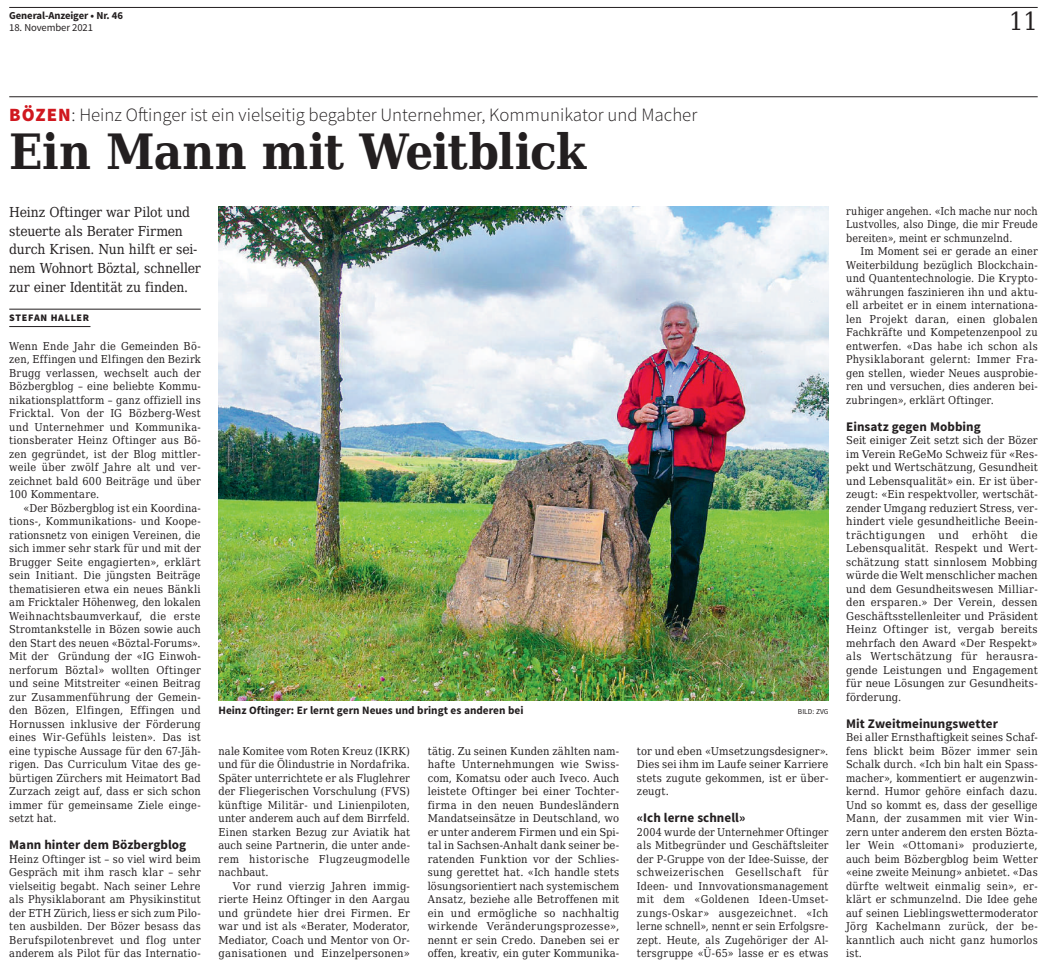
<style>
.page{position:relative;width:1045px;height:971px;background:#fff}
.page>*{position:absolute;margin:0;border:0;box-sizing:border-box;transform-origin:0 0}
.t1{font:700 48.75px "DejaVu Serif Condensed";letter-spacing:-.015em;color:#231f20}
.t2{font:25px "DejaVu Serif Condensed";color:#231f20}
.t3{font:300 18.75px "Source Sans Pro";color:#231f20}
.t4{font:13.75px/18.8px "DejaVu Serif Condensed";letter-spacing:-.01em;color:#231f20}
.t5{font:700 13.12px "Source Sans Pro";letter-spacing:.005em;color:#231f20}
.t6{font:700 11.25px "Source Sans Pro";color:#231f20}
.t7{font:10.88px/13.5px "DejaVu Serif Condensed";letter-spacing:.015em;color:#231f20;text-align:justify}
.t8{font:700 10.62px "Source Sans Pro";letter-spacing:-.01em;color:#231f20}
.t9{font:10.62px "Source Sans Pro";letter-spacing:-.01em;color:#231f20}
.t10{font:900 10px "Source Sans Pro";letter-spacing:.07em;color:#231f20}
.t11{font:7.5px "Source Sans Pro";color:#231f20}
.s1{font-weight:900;color:#d0181f}
</style>
<div class="page">
<hr style="left:9px;top:309px;width:192px;height:1px;background:#231f20">
<hr style="left:9px;top:326px;width:81px;height:1px;background:#231f20">
<img style="left:218px;top:207px;width:610px;height:494px">
<hr style="left:9px;top:7px;width:1028px;height:1px;background:#231f20">
<hr style="left:9px;top:97px;width:1028px;height:1px;background:#231f20">
<p class="t8" style="left:9px;top:8px;width:115px">General-Anzeiger • Nr. 46</p>
<p class="t9" style="left:9px;top:21px;width:85px">18. November 2021</p>
<h2 class="t2" style="left:1008px;top:2px;width:30px">11</h2>
<h3 class="t3" style="left:9px;top:103px;width:689px"><span class="s1">BÖZEN</span>: Heinz Oftinger ist ein vielseitig begabter Unternehmer, Kommunikator und Macher</h3>
<h1 class="t1" style="left:9px;top:113px;width:578px">Ein Mann mit Weitblick</h1>
<p class="t4" style="left:9px;top:202px;width:193px">Heinz Oftinger war Pilot und steuerte als Berater Firmen durch Krisen. Nun hilft er sei&shy;nem Wohnort Böztal, schneller zur einer Identität zu finden.</p>
<p class="t10" style="left:9px;top:311px;width:81px">STEFAN HALLER</p>
<p class="t7" style="left:9px;top:339px;width:193px">Wenn Ende Jahr die Gemeinden Bö&shy;zen, Effingen und Elfingen den Bezirk Brugg verlassen, wechselt auch der Bözbergblog – eine beliebte Kommu&shy;nikationsplattform – ganz offiziell ins Fricktal. Von der IG Bözberg-West und Unternehmer und Kommunika&shy;tionsberater Heinz Oftinger aus Bö&shy;zen gegründet, ist der Blog mittler&shy;weile über zwölf Jahre alt und ver&shy;zeichnet bald 600 Beiträge und über 100 Kommentare.</p>
<p class="t7" style="left:9px;top:501px;width:193px;text-indent:14px">«Der Bözbergblog ist ein Koordina&shy;tions-, Kommunikations- und Koope&shy;rationsnetz von einigen Vereinen, die sich immer sehr stark für und mit der Brugger Seite engagierten», erklärt sein Initiant. Die jüngsten Beiträge thematisieren etwa ein neues Bänkli am Fricktaler Höhenweg, den lokalen Weihnachtsbaumverkauf, die erste Stromtankstelle in Bözen sowie auch den Start des neuen «Böztal-Forums».<br>Mit der Gründung der «IG Einwoh&shy;nerforum Böztal» wollten Oftinger und seine Mitstreiter «einen Beitrag zur Zusammenführung der Gemein&shy;den Bözen, Elfingen, Effingen und Hornussen inklusive der Förderung eines Wir-Gefühls leisten». Das ist eine typische Aussage für den 67-Jäh&shy;rigen. Das Curriculum Vitae des ge&shy;bürtigen Zürchers mit Heimatort Bad Zurzach zeigt auf, dass er sich schon immer für gemeinsame Ziele einge&shy;setzt hat.</p>
<p class="t5" style="left:9px;top:836px;width:178px">Mann hinter dem Bözbergblog</p>
<p class="t7" style="left:9px;top:852px;width:193px">Heinz Oftinger ist – so viel wird beim Gespräch mit ihm rasch klar – sehr vielseitig begabt. Nach seiner Lehre als Physiklaborant am Physikinstitut der ETH Zürich, liess er sich zum Pilo&shy;ten ausbilden. Der Bözer besass das Berufspilotenbrevet und flog unter anderem als Pilot für das Internatio-</p>
<p class="t6" style="left:218px;top:703px;width:306px">Heinz Oftinger: Er lernt gern Neues und bringt es anderen bei</p>
<p class="t11" style="left:797px;top:707px;width:32px">BILD: ZVG</p>
<p class="t7" style="left:427px;top:744px;width:193px">tätig. Zu seinen Kunden zählten nam&shy;hafte Unternehmungen wie Swiss&shy;com, Komatsu oder auch Iveco. Auch leistete Oftinger bei einer Tochter&shy;firma in den neuen Bundesländern Mandatseinsätze in Deutschland, wo er unter anderem Firmen und ein Spi&shy;tal in Sachsen-Anhalt dank seiner be&shy;ratenden Funktion vor der Schlies&shy;sung gerettet hat. «Ich handle stets lösungsorientiert nach systemischem Ansatz, beziehe alle Betroffenen mit ein und ermögliche so nachhaltig wirkende Veränderungsprozesse», nennt er sein Credo. Daneben sei er offen, kreativ, ein guter Kommunika-</p>
<p class="t7" style="left:636px;top:744px;width:193px">tor und eben «Umsetzungsdesigner».<br>Dies sei ihm im Laufe seiner Karriere stets zugute gekommen, ist er über&shy;zeugt.</p>
<p class="t7" style="left:218px;top:744px;width:193px">nale Komitee vom Roten Kreuz (IKRK) und für die Ölindustrie in Nordafrika.<br>Später unterrichtete er als Fluglehrer der Fliegerischen Vorschulung (FVS) künftige Militär- und Linienpiloten, unter anderem auch auf dem Birrfeld.<br>Einen starken Bezug zur Aviatik hat auch seine Partnerin, die unter ande&shy;rem historische Flugzeugmodelle nachbaut.</p>
<p class="t7" style="left:218px;top:879px;width:193px;text-indent:14px">Vor rund vierzig Jahren immig&shy;rierte Heinz Oftinger in den Aargau und gründete hier drei Firmen. Er war und ist als «Berater, Moderator, Mediator, Coach und Mentor von Or&shy;ganisationen und Einzelpersonen»</p>
<p class="t5" style="left:636px;top:809px;width:110px">«Ich lerne schnell»</p>
<p class="t7" style="left:636px;top:825px;width:193px">2004 wurde der Unternehmer Oftinger als Mitbegründer und Geschäftsleiter der P-Gruppe von der Idee-Suisse, der schweizerischen Gesellschaft für Ideen- und Innvovationsmanagement mit dem «Goldenen Ideen-Umset&shy;zungs-Oskar» ausgezeichnet. «Ich lerne schnell», nennt er sein Erfolgsre&shy;zept. Heute, als Zugehöriger der Al&shy;tersgruppe «Ü-65» lasse er es etwas</p>
<p class="t7" style="left:845px;top:204px;width:193px">ruhiger angehen. «Ich mache nur noch Lustvolles, also Dinge, die mir Freude bereiten», meint er schmunzelnd.</p>
<p class="t7" style="left:845px;top:244px;width:193px;text-indent:14px">Im Moment sei er gerade an einer Weiterbildung bezüglich Blockchain&shy;und Quantentechnologie. Die Krypto&shy;währungen faszinieren ihn und aktu&shy;ell arbeitet er in einem internationa&shy;len Projekt daran, einen globalen Fachkräfte und Kompetenzenpool zu entwerfen. «Das habe ich schon als Physiklaborant gelernt: Immer Fra&shy;gen stellen, wieder Neues ausprobie&shy;ren und versuchen, dies anderen bei&shy;zubringen», erklärt Oftinger.</p>
<p class="t5" style="left:845px;top:418px;width:136px">Einsatz gegen Mobbing</p>
<p class="t7" style="left:845px;top:433px;width:193px">Seit einiger Zeit setzt sich der Bözer im Verein ReGeMo Schweiz für «Res&shy;pekt und Wertschätzung, Gesundheit und Lebensqualität» ein. Er ist über&shy;zeugt: «Ein respektvoller, wertschät&shy;zender Umgang reduziert Stress, ver&shy;hindert viele gesundheitliche Beein&shy;trächtigungen und erhöht die Lebensqualität. Respekt und Wert&shy;schätzung statt sinnlosem Mobbing würde die Welt menschlicher machen und dem Gesundheitswesen Milliar&shy;den ersparen.» Der Verein, dessen Geschäftsstellenleiter und Präsident Heinz Oftinger ist, vergab bereits mehrfach den Award «Der Respekt» als Wertschätzung für herausra&shy;gende Leistungen und Engagement für neue Lösungen zur Gesundheits&shy;förderung.</p>
<p class="t5" style="left:845px;top:715px;width:153px">Mit Zweitmeinungswetter</p>
<p class="t7" style="left:845px;top:730px;width:193px">Bei aller Ernsthaftigkeit seines Schaf&shy;fens blickt beim Bözer immer sein Schalk durch. «Ich bin halt ein Spass&shy;macher», kommentiert er augenzwin&shy;kernd. Humor gehöre einfach dazu.<br>Und so kommt es, dass der gesellige Mann, der zusammen mit vier Win&shy;zern unter anderem den ersten Bözta&shy;ler Wein «Ottomani» produzierte, auch beim Bözbergblog beim Wetter «eine zweite Meinung» anbietet. «Das dürfte weltweit einmalig sein», er&shy;klärt er schmunzelnd. Die Idee gehe auf seinen Lieblingswettermoderator Jörg Kachelmann zurück, der be&shy;kanntlich auch nicht ganz humorlos ist.</p>
</div>
